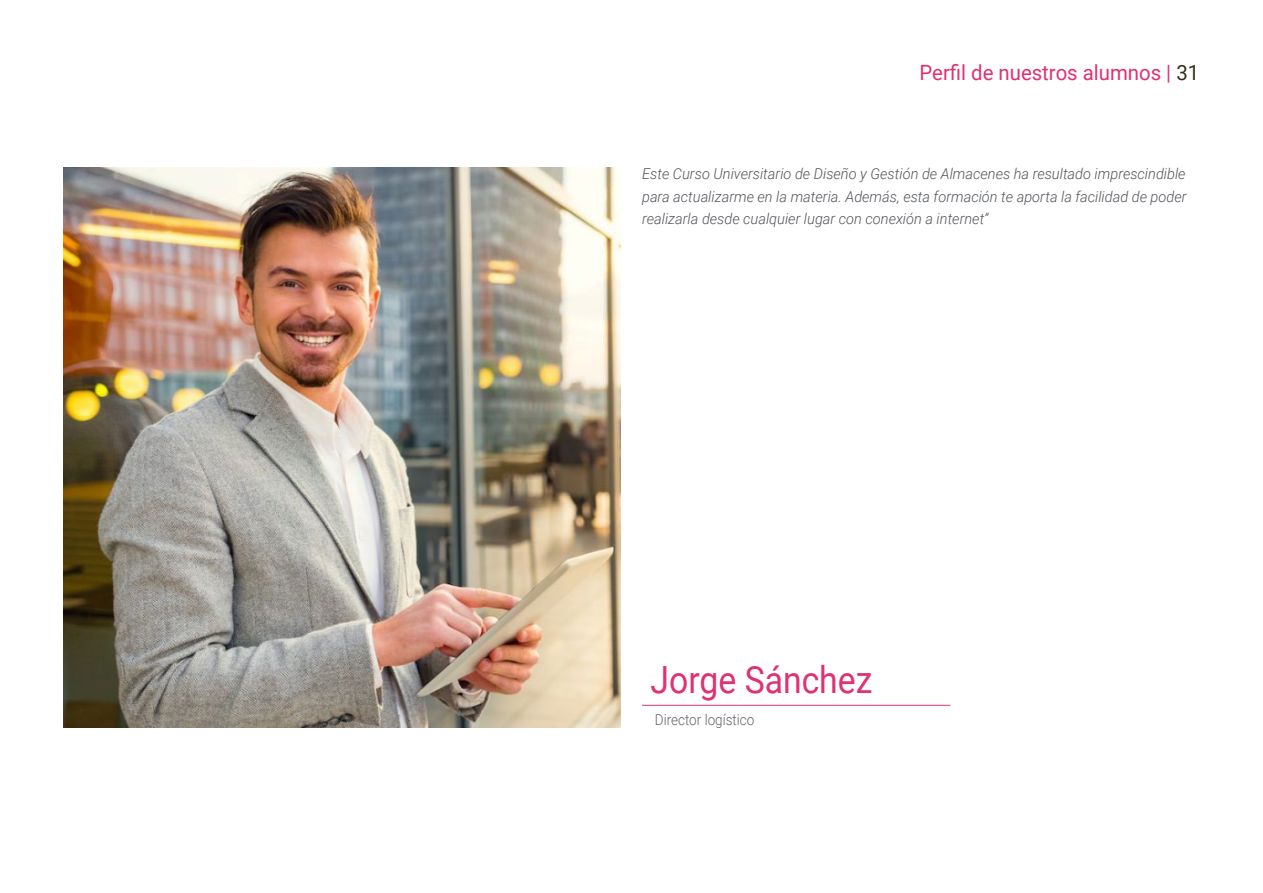
<style>
.page{position:relative;width:1263px;height:893px;background:#fff}
.page>*{position:absolute;margin:0;border:0;box-sizing:border-box;transform-origin:0 0}
.t1{font:37.5px "Roboto";color:#df3174;scale:.9 1}
.t2{font:21px "Roboto";color:#df3174}
.t3{font:italic 300 15px/22.5px "Roboto";color:#52555b;text-align:justify}
.t4{font:300 15px "Roboto";color:#61646a;scale:.9 1}
.s1{color:#312e20}
</style>
<div class="page">
<hr style="left:642px;top:705px;width:308px;height:1px;background:#df3174">
<img style="left:64px;top:168px;width:557px;height:559px">
<h2 class="t2" style="left:919px;top:57px;width:281px">Perfil de nuestros alumnos | <span class="s1">31</span></h2>
<p class="t3" style="left:642px;top:162px;width:546px">Este Curso Universitario de Diseño y Gestión de Almacenes ha resultado imprescindible para actualizarme en la materia. Además, esta formación te aporta la facilidad de poder realizarla desde cualquier lugar con conexión a internet”</p>
<h1 class="t1" style="left:650px;top:653px;width:248px">Jorge Sánchez</h1>
<p class="t4" style="left:655px;top:709px;width:112px">Director logístico</p>
</div>
